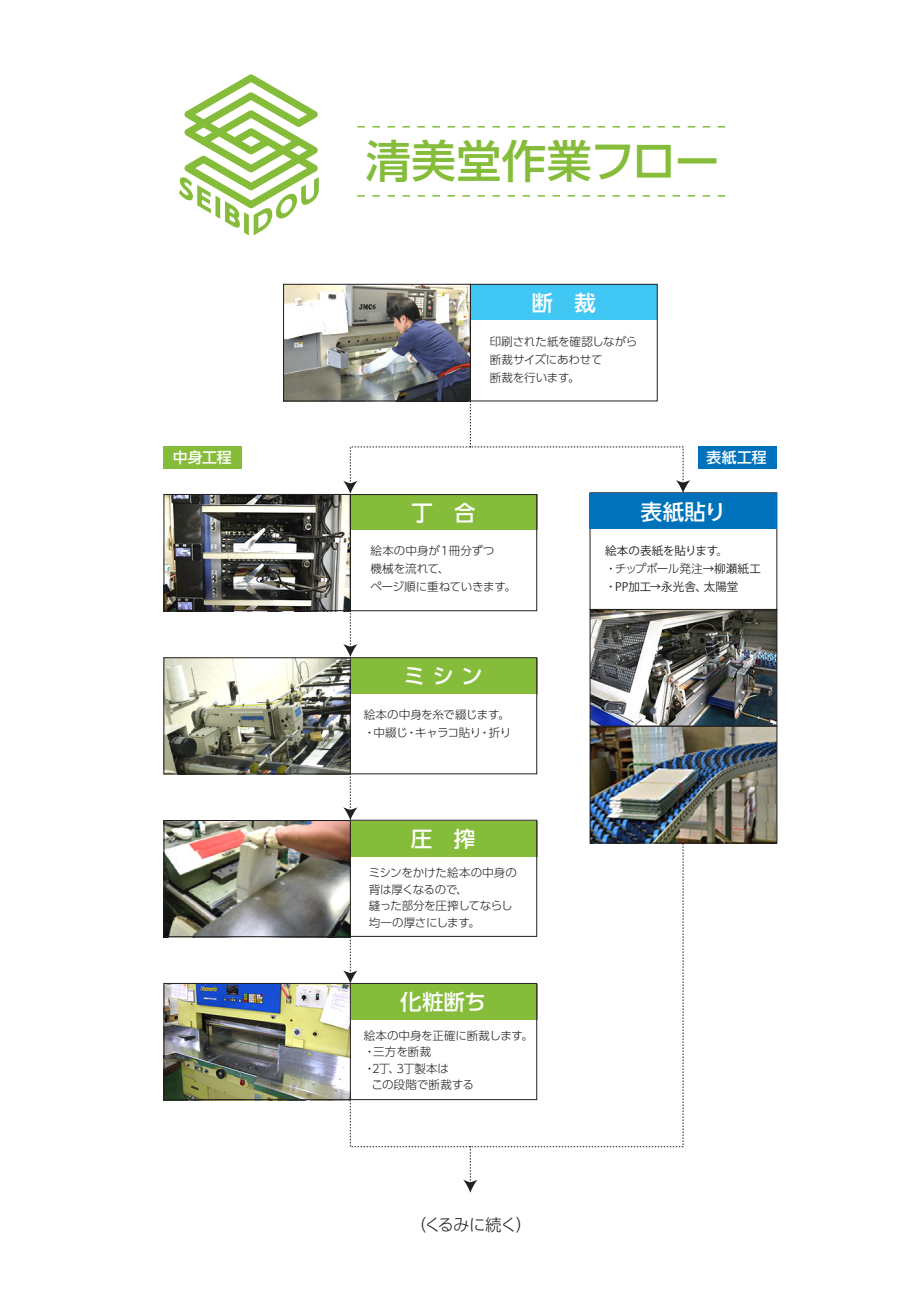
<style>
.page{position:relative;width:919px;height:1289px;background:#fff}
.page>*{position:absolute;margin:0;border:0;box-sizing:border-box;transform-origin:0 0}
.t1{font:500 45px "UD Shin Go Pro";color:#85bd3b}
.t2{font:500 21.45px "UD Shin Go Pro";letter-spacing:.01em;color:#fff}
.t3{font:300 16.5px "UD Shin Go Pro";letter-spacing:-.05em;color:#231f20}
.t4{font:500 14.85px "UD Shin Go Pro";color:#fff}
.t5{font:300 11.55px/18.1px "UD Shin Go Pro";letter-spacing:-.02em;color:#231f20}
.t6{font:300 11.55px/18.1px "UD Shin Go Pro";letter-spacing:-.05em;color:#231f20}
.t7{font:300 11.55px "UD Shin Go Pro";letter-spacing:-.065em;color:#231f20}
.t8{font:11.55px "Koz Go Pr 6 N";color:#231f20}
.t9{font:11.55px "Koz Go Pr 6 N";letter-spacing:-.02em;color:#231f20}
.s1{font-family:"Koz Go Pr 6 N";font-weight:400}
.s2{font-family:"UD Shin Go Pro";font-weight:300}
</style>
<div class="page">
<img style="left:165px;top:496px;width:183px;height:113px">
<img style="left:285px;top:286px;width:183px;height:113px">
<div style="left:163px;top:446px;width:79px;height:22px;background:#85bd3b"></div>
<div style="left:698px;top:446px;width:78px;height:22px;background:#0072bc"></div>
<div style="left:350px;top:494px;width:187px;height:36px;background:#85bd3b"></div>
<svg style="left:343px;top:611px;width:6px;height:43px"></svg>
<svg style="left:343px;top:401px;width:347px;height:93px"></svg>
<svg style="left:343px;top:774px;width:6px;height:43px"></svg>
<svg style="left:343px;top:937px;width:6px;height:43px"></svg>
<svg style="left:463px;top:1147px;width:14px;height:45px"></svg>
<svg style="left:349px;top:608px;width:334px;height:539px"></svg>
<div style="left:350px;top:494px;width:187px;height:117px;border:1px solid #231f20"></div>
<div style="left:163px;top:494px;width:187px;height:117px;border:1px solid #231f20"></div>
<div style="left:350px;top:658px;width:187px;height:36px;background:#85bd3b"></div>
<div style="left:350px;top:657px;width:187px;height:117px;border:1px solid #231f20"></div>
<div style="left:350px;top:820px;width:187px;height:36px;background:#85bd3b"></div>
<div style="left:350px;top:983px;width:187px;height:36px;background:#85bd3b"></div>
<div style="left:350px;top:983px;width:187px;height:116px;border:1px solid #231f20"></div>
<div style="left:470px;top:284px;width:187px;height:36px;background:#40c7f4"></div>
<div style="left:470px;top:284px;width:187px;height:117px;border:1px solid #231f20"></div>
<div style="left:283px;top:284px;width:187px;height:117px;border:1px solid #231f20"></div>
<div style="left:589px;top:493px;width:188px;height:35px;background:#0072bc"></div>
<img style="left:591px;top:611px;width:184px;height:230px">
<div style="left:589px;top:609px;width:188px;height:117px;border:1px solid #231f20"></div>
<div style="left:589px;top:726px;width:188px;height:117px;border:1px solid #231f20"></div>
<img style="left:165px;top:659px;width:183px;height:113px">
<div style="left:163px;top:657px;width:187px;height:117px;border:1px solid #231f20"></div>
<img style="left:163px;top:820px;width:186px;height:117px">
<div style="left:164px;top:820px;width:187px;height:117px;border:1px solid #231f20"></div>
<img style="left:163px;top:983px;width:187px;height:117px">
<div style="left:164px;top:983px;width:187px;height:116px;border:1px solid #231f20"></div>
<svg style="left:357px;top:195px;width:369px;height:2px"></svg>
<svg style="left:357px;top:126px;width:369px;height:2px"></svg>
<svg style="left:179px;top:74px;width:140px;height:161px"></svg>
<h1 class="t1" style="left:366px;top:124px;width:355px">清美堂作業フロー</h1>
<h2 class="t2" style="left:531px;top:285px;width:66px">断　裁</h2>
<p class="t5" style="left:489px;top:332px;width:149px">印刷された紙を確認しながら断裁サイズにあわせて<br>断裁を行います。</p>
<p class="t4" style="left:173px;top:445px;width:60px">中身工程</p>
<p class="t4" style="left:706px;top:445px;width:62px">表紙工程</p>
<h2 class="t2" style="left:411px;top:495px;width:66px">丁　合</h2>
<p class="t5" style="left:370px;top:541px;width:147px">絵本の中身が１冊分ずつ<br>機械を流れて、<br>ページ順に重ねていきます。</p>
<h2 class="t2" style="left:404px;top:658px;width:80px">ミ シ ン</h2>
<p class="t6" style="left:364px;top:705px;width:149px">絵本の中身を糸で綴じます。・中綴じ・キャラコ貼り・折り</p>
<h2 class="t2" style="left:411px;top:821px;width:66px">圧　搾</h2>
<p class="t5" style="left:368px;top:864px;width:150px;line-height:16.5px">ミシンをかけた絵本の中身の背は厚くなるので、<br>縫った部分を圧搾してならし均一の厚さにします。</p>
<h2 class="t2" style="left:400px;top:984px;width:87px">化粧断ち</h2>
<p class="t5" style="left:364px;top:1025px;width:171px">絵本の中身を正確に断裁します。</p>
<p class="t5" style="left:364px;top:1042px;width:69px">・三方を断裁</p>
<p class="t5" style="left:364px;top:1058px;width:87px">・2丁、3丁製本は</p>
<p class="t5" style="left:371px;top:1075px;width:104px">この段階で断裁する</p>
<h3 class="t3" style="left:410px;top:1210px;width:124px">（くるみに続く）</h3>
<h2 class="t2" style="left:640px;top:494px;width:87px">表紙貼り</h2>
<p class="t9" style="left:605px;top:544px;width:124px">絵本の表紙を貼ります。</p>
<p class="t7" style="left:605px;top:559px;width:157px">・チップボール発注<span class="s1">→柳瀬紙工</span></p>
<p class="t8" style="left:605px;top:580px;width:135px"><span class="s2">・</span>PP加工→永光舎、太陽堂</p>
</div>
